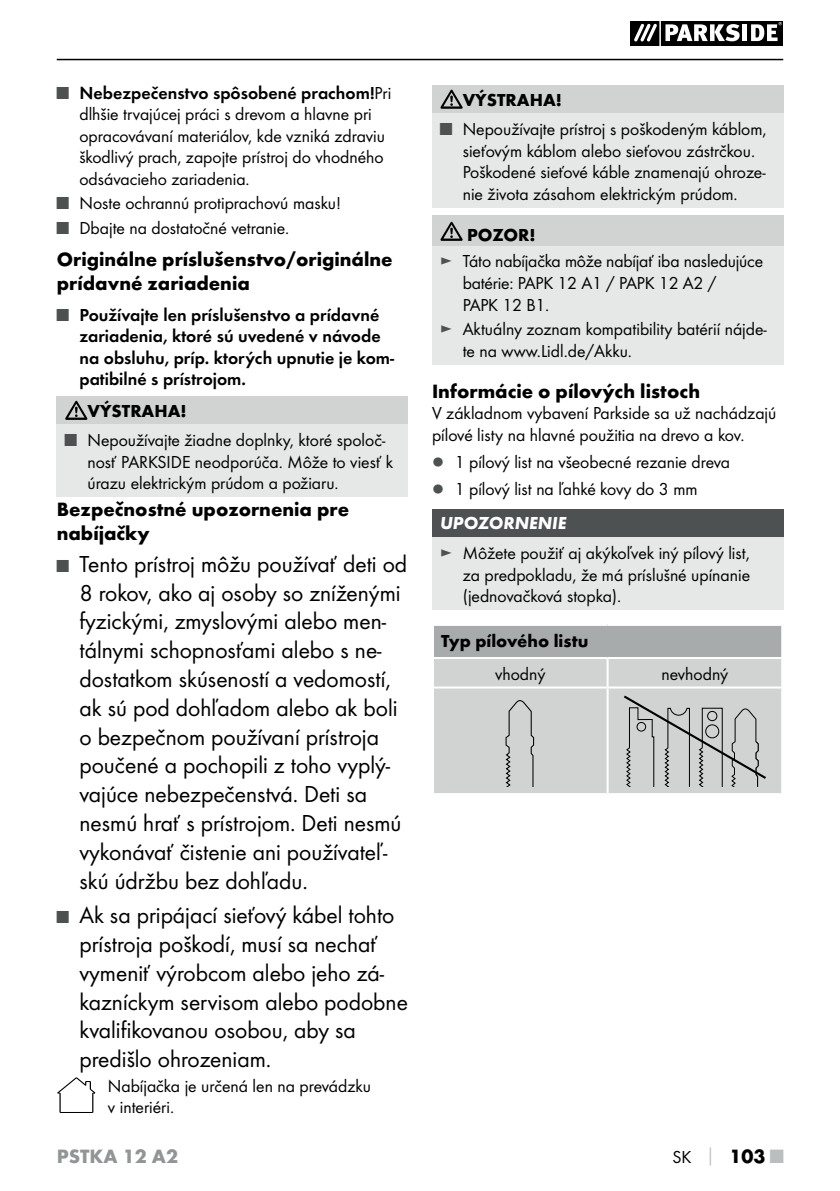
<style>
.page{position:relative;width:840px;height:1191px;background:#fff}
.page>*{position:absolute;margin:0;border:0;box-sizing:border-box;transform-origin:0 0}
.t1{font:24px/28.8px "Futura Boo";color:#000001}
.t2{font:700 20px/24px "Futura";color:#000001}
.t3{font:700 20px "Futura";color:#919596}
.t4{font:18px/21.6px "Futura Boo";color:#000001}
.t5{font:18px/21.6px "Futura Dem";color:#000001}
.t6{font:700 18px "Futura";color:#000001}
.t7{font:italic 700 18px "Futura";color:#fff}
.s1{font-family:"Futura Boo";color:#4e5152}
.s2{font-family:"Futura Boo"}
.s3{color:#4e5152}
.s4{font-size:18px;color:#4e5152}
.s5{font-family:"Futura Boo";font-weight:400;font-size:18px}
.s6{font-size:18px;color:#babebf}
.s7{color:#babebf}
</style>
<div class="page">
<hr style="left:57px;top:59px;width:725px;height:1px;background:#000001">
<svg style="left:630px;top:21px;width:152px;height:24px"></svg>
<div style="left:57px;top:396px;width:351px;height:28px;background:#d1d3d2"></div>
<div style="left:57px;top:424px;width:351px;height:73px;background:#e6e8e7"></div>
<svg style="left:65px;top:401px;width:22px;height:19px"></svg>
<div style="left:432px;top:85px;width:350px;height:28px;background:#d1d3d2"></div>
<div style="left:432px;top:113px;width:350px;height:95px;background:#e6e8e7"></div>
<svg style="left:440px;top:90px;width:22px;height:19px"></svg>
<div style="left:432px;top:216px;width:350px;height:30px;background:#d1d3d2"></div>
<div style="left:432px;top:246px;width:350px;height:119px;background:#e6e8e7"></div>
<svg style="left:440px;top:222px;width:22px;height:19px"></svg>
<div style="left:432px;top:509px;width:350px;height:28px;background:#4e5152"></div>
<div style="left:432px;top:537px;width:350px;height:73px;background:#e6e8e7"></div>
<div style="left:433px;top:625px;width:348px;height:33px;background:#a7abab"></div>
<div style="left:434px;top:659px;width:346px;height:134px;background:#d1d3d2"></div>
<hr style="left:780px;top:626px;width:2px;height:31px;background:#fff">
<hr style="left:606px;top:659px;width:2px;height:27px;background:#fff">
<hr style="left:432px;top:686px;width:175px;height:2px;background:#fff">
<hr style="left:607px;top:686px;width:175px;height:2px;background:#fff">
<hr style="left:606px;top:688px;width:2px;height:105px;background:#fff">
<hr style="left:432px;top:624px;width:175px;height:2px;background:#fff">
<hr style="left:607px;top:624px;width:175px;height:2px;background:#fff">
<hr style="left:432px;top:657px;width:175px;height:2px;background:#fff">
<hr style="left:607px;top:657px;width:175px;height:2px;background:#fff">
<hr style="left:432px;top:626px;width:2px;height:31px;background:#fff">
<svg style="left:504px;top:697px;width:30px;height:89px;background:#bfc1c0"></svg>
<svg style="left:623px;top:695px;width:142px;height:91px;background:#bcbebd"></svg>
<hr style="left:60px;top:1112px;width:33px;height:1px;background:#000001">
<svg style="left:57px;top:1077px;width:39px;height:35px"></svg>
<p class="t5" style="left:57px;top:83px;width:336px"><span class="s1">■</span> Nebezpečenstvo spôsobené prachom!<span class="s2">Pri</span></p>
<p class="t4" style="left:79px;top:104px;width:307px">dlhšie trvajúcej práci s drevom a hlavne pri opracovávaní materiálov, kde vzniká zdraviu škodlivý prach, zapojte prístroj do vhodného odsávacieho zariadenia.</p>
<p class="t4" style="left:57px;top:194px;width:286px"><span class="s3">■</span> Noste ochrannú protiprachovú masku!</p>
<p class="t4" style="left:57px;top:218px;width:234px"><span class="s3">■</span> Dbajte na dostatočné vetranie.</p>
<p class="t2" style="left:57px;top:249px;width:337px">Originálne príslušenstvo/originálne prídavné zariadenia</p>
<p class="t5" style="left:79px;top:305px;width:316px;text-indent:-23px"><span class="s1">■</span> Používajte len príslušenstvo a prídavné zariadenia, ktoré sú uvedené v návode na obsluhu, príp. ktorých upnutie je kom&shy;patibilné s prístrojom.</p>
<p class="t6" style="left:87px;top:404px;width:101px">VÝSTRAHA!</p>
<p class="t4" style="left:87px;top:430px;width:307px;text-indent:-23px"><span class="s3">■</span> Nepoužívajte žiadne doplnky, ktoré spoloč&shy;nosť PARKSIDE neodporúča. Môže to viesť k úrazu elektrickým prúdom a požiaru.</p>
<p class="t2" style="left:57px;top:499px;width:294px">Bezpečnostné upozornenia pre nabíjačky</p>
<p class="t1" style="left:79px;top:550px;width:329px;text-indent:-23px"><span class="s4">■</span> Tento prístroj môžu používať deti od 8 rokov, ako aj osoby so zníženými fyzickými, zmyslovými alebo men&shy;tálnymi schopnosťami alebo s ne&shy;dostatkom skúseností a vedomostí, ak sú pod dohľadom alebo ak boli o bezpečnom používaní prístroja poučené a pochopili z toho vyplý&shy;vajúce nebezpečenstvá. Deti sa nesmú hrať s prístrojom. Deti nesmú vykonávať čistenie ani používateľ&shy;skú údržbu bez dohľadu.</p>
<h1 class="t1" style="left:79px;top:902px;width:330px;text-indent:-23px"><span class="s4">■</span> Ak sa pripájací sieťový kábel tohto prístroja poškodí, musí sa nechať vymeniť výrobcom alebo jeho zá&shy;kazníckym servisom alebo podobne kvalifikovanou osobou, aby sa predišlo ohrozeniam.</h1>
<p class="t4" style="left:108px;top:1075px;width:264px">Nabíjačka je určená len na prevádzku v interiéri.</p>
<p class="t6" style="left:462px;top:93px;width:101px">VÝSTRAHA!</p>
<p class="t4" style="left:462px;top:119px;width:305px;text-indent:-23px"><span class="s3">■</span> Nepoužívajte prístroj s poškodeným káblom, sieťovým káblom alebo sieťovou zástrčkou.<br>Poškodené sieťové káble znamenajú ohroze&shy;nie života zásahom elektrickým prúdom.</p>
<p class="t6" style="left:467px;top:228px;width:70px">POZOR!</p>
<p class="t4" style="left:462px;top:251px;width:302px;text-indent:-23px"><span class="s3">►</span> Táto nabíjačka môže nabíjať iba nasledujúce batérie: PAPK 12 A1 / PAPK 12 A2 /<br>PAPK 12 B1.</p>
<p class="t4" style="left:462px;top:319px;width:305px;text-indent:-23px"><span class="s3">►</span> Aktuálny zoznam kompatibility batérií nájde&shy;te na www.Lidl.de/Akku.</p>
<p class="t2" style="left:432px;top:381px;width:269px">Informácie o pílových listoch</p>
<p class="t4" style="left:432px;top:403px;width:346px">V základnom vybavení Parkside sa už nachádzajú pílové listy na hlavné použitia na drevo a kov.</p>
<p class="t4" style="left:432px;top:449px;width:299px;line-height:27.2px"><span class="s3">▯</span> 1 pílový list na všeobecné rezanie dreva <span class="s3">▯</span> 1 pílový list na ľahké kovy do 3 mm</p>
<p class="t7" style="left:440px;top:517px;width:128px">UPOZORNENIE</p>
<p class="t4" style="left:462px;top:543px;width:289px;text-align:justify;text-indent:-23px"><span class="s3">►</span> Môžete použiť aj akýkoľvek iný pílový list, za predpokladu, že má príslušné upínanie (jednovačková stopka).</p>
<p class="t6" style="left:441px;top:634px;width:149px">Typ pílového listu</p>
<p class="t4" style="left:495px;top:663px;width:52px">vhodný</p>
<p class="t4" style="left:661px;top:663px;width:68px">nevhodný</p>
<p class="t3" style="left:57px;top:1148px;width:123px">PSTKA 12 A2</p>
<p class="t2" style="left:672px;top:1145px;width:112px"><span class="s5">SK</span> <span class="s6">│</span> 103 <span class="s7">■</span></p>
</div>
